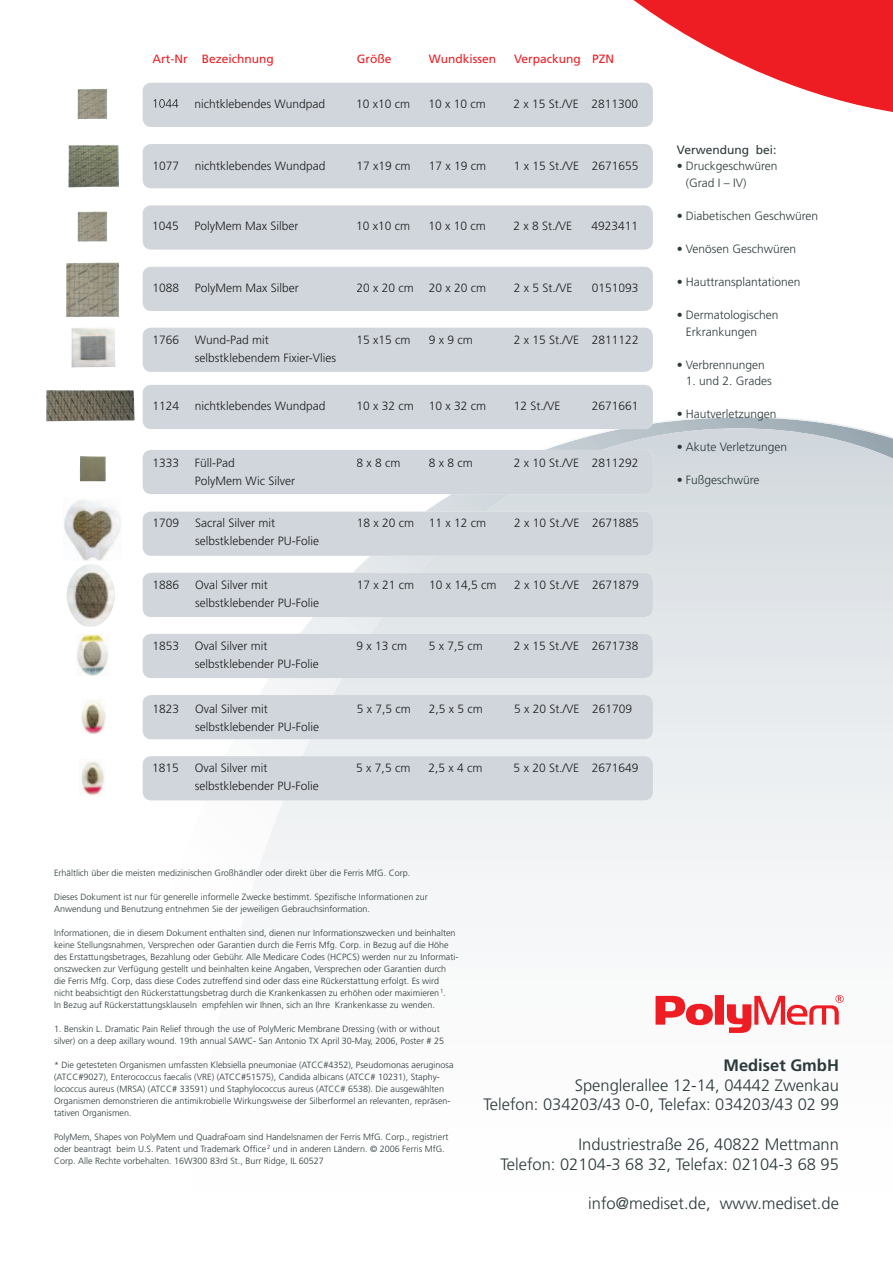
<style>
.page{position:relative;width:893px;height:1263px;background:#fff}
.page>*{position:absolute;margin:0;border:0;box-sizing:border-box;transform-origin:0 0}
.t1{font:300 16.5px/19.8px "Frutiger";color:#2c393a;text-align:right}
.t2{font:700 16.5px "Frutiger";color:#2c393a}
.t3{font:300 12px "Frutiger";color:#1f1e20}
.t4{font:300 12px/16.5px "Frutiger";color:#2c393a}
.t5{font:12px "Frutiger";color:#ee1d23}
.t6{font:12px "Frutiger";color:#2c393a}
.t7{font:300 9px/12px "Frutiger";color:#2c393a}
</style>
<div class="page">
<img style="left:71px;top:328px;width:45px;height:39px">
<div style="left:143px;top:328px;width:510px;height:44px;background:#d0d6db;border-radius:9px"></div>
<img style="left:118px;top:145px;width:1px;height:34px">
<div style="left:143px;top:144px;width:510px;height:44px;background:#d0d6db;border-radius:9px"></div>
<svg style="left:185px;top:428px;width:708px;height:598px"></svg>
<svg style="left:655px;top:996px;width:58px;height:29px"></svg>
<div style="left:715px;top:995px;width:9px;height:30px;background:#ee1d23"></div>
<svg style="left:727px;top:995px;width:117px;height:38px"></svg>
<svg style="left:615px;top:0;width:278px;height:112px"></svg>
<img style="left:64px;top:500px;width:57px;height:60px">
<div style="left:143px;top:512px;width:510px;height:44px;background:#d0d6db;border-radius:9px"></div>
<img style="left:66px;top:564px;width:49px;height:63px">
<div style="left:143px;top:573px;width:510px;height:44px;background:#d0d6db;border-radius:9px"></div>
<img style="left:77px;top:634px;width:32px;height:41px">
<div style="left:143px;top:634px;width:510px;height:44px;background:#d0d6db;border-radius:9px"></div>
<img style="left:81px;top:699px;width:24px;height:35px">
<div style="left:143px;top:695px;width:510px;height:44px;background:#d0d6db;border-radius:9px"></div>
<img style="left:81px;top:761px;width:23px;height:35px">
<div style="left:143px;top:756px;width:510px;height:44px;background:#d0d6db;border-radius:9px"></div>
<img style="left:80px;top:456px;width:26px;height:25px">
<div style="left:143px;top:450px;width:510px;height:44px;background:#d0d6db;border-radius:9px"></div>
<img style="left:46px;top:390px;width:89px;height:31px">
<div style="left:143px;top:385px;width:510px;height:44px;background:#d0d6db;border-radius:9px"></div>
<img style="left:78px;top:212px;width:29px;height:30px">
<div style="left:143px;top:205px;width:510px;height:45px;background:#d0d6db;border-radius:9px"></div>
<img style="left:78px;top:89px;width:29px;height:30px">
<div style="left:143px;top:83px;width:510px;height:44px;background:#d0d6db;border-radius:9px"></div>
<svg style="left:153px;top:99px;width:26px;height:9px"></svg>
<img style="left:66px;top:263px;width:53px;height:54px">
<div style="left:143px;top:267px;width:510px;height:44px;background:#d0d6db;border-radius:9px"></div>
<h2 class="t5" style="left:153px;top:52px;width:123px">Art-Nr Bezeichnung</h2>
<h2 class="t5" style="left:357px;top:52px;width:36px">Größe</h2>
<h2 class="t5" style="left:429px;top:52px;width:69px">Wundkissen</h2>
<h2 class="t5" style="left:514px;top:52px;width:102px">Verpackung PZN</h2>
<h2 class="t3" style="left:195px;top:97px;width:132px">nichtklebendes Wundpad</h2>
<h2 class="t3" style="left:356px;top:97px;width:56px">10 x10 cm</h2>
<h2 class="t3" style="left:428px;top:97px;width:59px">10 x 10 cm</h2>
<h2 class="t3" style="left:513px;top:97px;width:126px">2 x 15 St./VE 2811300</h2>
<h2 class="t3" style="left:152px;top:159px;width:28px">1077</h2>
<h2 class="t3" style="left:195px;top:159px;width:132px">nichtklebendes Wundpad</h2>
<h2 class="t3" style="left:356px;top:159px;width:56px">17 x19 cm</h2>
<h2 class="t3" style="left:429px;top:159px;width:59px">17 x 19 cm</h2>
<h2 class="t3" style="left:514px;top:159px;width:126px">1 x 15 St./VE 2671655</h2>
<h2 class="t3" style="left:152px;top:219px;width:28px">1045</h2>
<h2 class="t3" style="left:195px;top:219px;width:105px">PolyMem Max Silber</h2>
<h2 class="t3" style="left:356px;top:219px;width:56px">10 x10 cm</h2>
<h2 class="t3" style="left:428px;top:219px;width:59px">10 x 10 cm</h2>
<h2 class="t3" style="left:513px;top:219px;width:60px">2 x 8 St./VE</h2>
<h2 class="t3" style="left:592px;top:219px;width:48px">4923411</h2>
<h2 class="t3" style="left:152px;top:281px;width:28px">1088</h2>
<h2 class="t3" style="left:195px;top:281px;width:105px">PolyMem Max Silber</h2>
<h2 class="t3" style="left:356px;top:281px;width:131px">20 x 20 cm 20 x 20 cm</h2>
<h2 class="t3" style="left:514px;top:281px;width:60px">2 x 5 St./VE</h2>
<h2 class="t3" style="left:592px;top:281px;width:48px">0151093</h2>
<h2 class="t3" style="left:152px;top:333px;width:28px">1766</h2>
<h2 class="t3" style="left:195px;top:333px;width:75px">Wund-Pad mit</h2>
<h2 class="t3" style="left:356px;top:333px;width:56px">15 x15 cm</h2>
<h2 class="t3" style="left:429px;top:333px;width:45px">9 x 9 cm</h2>
<h2 class="t3" style="left:514px;top:333px;width:126px">2 x 15 St./VE 2811122</h2>
<h2 class="t3" style="left:195px;top:351px;width:143px">selbstklebendem Fixier-Vlies</h2>
<h2 class="t3" style="left:152px;top:399px;width:28px">1124</h2>
<h2 class="t3" style="left:195px;top:399px;width:132px">nichtklebendes Wundpad</h2>
<h2 class="t3" style="left:356px;top:399px;width:131px">10 x 32 cm 10 x 32 cm</h2>
<h2 class="t3" style="left:514px;top:399px;width:48px">12 St./VE</h2>
<h2 class="t3" style="left:592px;top:399px;width:48px">2671661</h2>
<h2 class="t3" style="left:152px;top:456px;width:28px">1333</h2>
<h2 class="t3" style="left:195px;top:456px;width:41px">Füll-Pad</h2>
<h2 class="t3" style="left:356px;top:456px;width:46px">8 x 8 cm</h2>
<h2 class="t3" style="left:429px;top:456px;width:46px">8 x 8 cm</h2>
<h2 class="t3" style="left:514px;top:456px;width:126px">2 x 10 St./VE 2811292</h2>
<h2 class="t3" style="left:195px;top:474px;width:102px">PolyMem Wic Silver</h2>
<h2 class="t3" style="left:153px;top:516px;width:28px">1709</h2>
<h2 class="t3" style="left:195px;top:516px;width:81px">Sacral Silver mit</h2>
<h2 class="t3" style="left:357px;top:516px;width:131px">18 x 20 cm 11 x 12 cm</h2>
<h2 class="t3" style="left:514px;top:516px;width:126px">2 x 10 St./VE 2671885</h2>
<h2 class="t3" style="left:195px;top:534px;width:126px">selbstklebender PU-Folie</h2>
<h2 class="t3" style="left:153px;top:578px;width:28px">1886</h2>
<h2 class="t3" style="left:195px;top:578px;width:74px">Oval Silver mit</h2>
<h2 class="t3" style="left:357px;top:578px;width:141px">17 x 21 cm 10 x 14,5 cm</h2>
<h2 class="t3" style="left:514px;top:578px;width:126px">2 x 10 St./VE 2671879</h2>
<h2 class="t3" style="left:195px;top:596px;width:126px">selbstklebender PU-Folie</h2>
<h2 class="t3" style="left:152px;top:639px;width:28px">1853</h2>
<h2 class="t3" style="left:195px;top:639px;width:74px">Oval Silver mit</h2>
<h2 class="t3" style="left:356px;top:639px;width:52px">9 x 13 cm</h2>
<h2 class="t3" style="left:429px;top:639px;width:56px">5 x 7,5 cm</h2>
<h2 class="t3" style="left:514px;top:639px;width:126px">2 x 15 St./VE 2671738</h2>
<h2 class="t3" style="left:195px;top:657px;width:126px">selbstklebender PU-Folie</h2>
<h2 class="t3" style="left:153px;top:702px;width:28px">1823</h2>
<h2 class="t3" style="left:195px;top:702px;width:74px">Oval Silver mit</h2>
<h2 class="t3" style="left:357px;top:702px;width:56px">5 x 7,5 cm</h2>
<h2 class="t3" style="left:429px;top:702px;width:56px">2,5 x 5 cm</h2>
<h2 class="t3" style="left:514px;top:702px;width:120px">5 x 20 St./VE 261709</h2>
<h2 class="t3" style="left:195px;top:720px;width:126px">selbstklebender PU-Folie</h2>
<h2 class="t3" style="left:152px;top:761px;width:28px">1815</h2>
<h2 class="t3" style="left:195px;top:761px;width:74px">Oval Silver mit</h2>
<h2 class="t3" style="left:356px;top:761px;width:56px">5 x 7,5 cm</h2>
<h2 class="t3" style="left:429px;top:761px;width:56px">2,5 x 4 cm</h2>
<h2 class="t3" style="left:514px;top:761px;width:126px">5 x 20 St./VE 2671649</h2>
<h2 class="t3" style="left:195px;top:779px;width:126px">selbstklebender PU-Folie</h2>
<h2 class="t6" style="left:677px;top:143px;width:101px">Verwendung bei:</h2>
<h2 class="t4" style="left:686px;top:158px;width:93px;text-indent:-9px">• Druckgeschwüren (Grad I – IV)</h2>
<h2 class="t4" style="left:677px;top:208px;width:143px">• Diabetischen Geschwüren</h2>
<h2 class="t4" style="left:677px;top:241px;width:121px">• Venösen Geschwüren</h2>
<h2 class="t4" style="left:677px;top:274px;width:125px">• Hauttransplantationen</h2>
<h2 class="t4" style="left:686px;top:307px;width:94px;text-indent:-9px">• Dermatologischen<br>Erkrankungen</h2>
<h2 class="t4" style="left:677px;top:356px;width:90px">• Verbrennungen</h2>
<h2 class="t4" style="left:686px;top:373px;width:88px">1. und 2. Grades</h2>
<h2 class="t4" style="left:677px;top:406px;width:101px">• Hautverletzungen</h2>
<h2 class="t4" style="left:677px;top:439px;width:112px">• Akute Verletzungen</h2>
<h2 class="t4" style="left:677px;top:472px;width:84px">• Fußgeschwüre</h2>
<p class="t7" style="left:54px;top:867px;width:358px">Erhältlich über die meisten medizinischen Großhändler oder direkt über die Ferris MfG. Corp.</p>
<p class="t7" style="left:54px;top:891px;width:375px">Dieses Dokument ist nur für generelle informelle Zwecke bestimmt. Spezifische Informationen zur<br>Anwendung und Benutzung entnehmen Sie der jeweiligen Gebrauchsinformation.</p>
<p class="t7" style="left:54px;top:927px;width:406px">Informationen, die in diesem Dokument enthalten sind, dienen nur Informationszwecken und beinhalten keine Stellungsnahmen, Versprechen oder Garantien durch die Ferris Mfg. Corp. in Bezug auf die Höhe des Erstattungsbetrages, Bezahlung oder Gebühr. Alle Medicare Codes (HCPCS) werden nur zu Informati&shy;onszwecken zur Verfügung gestellt und beinhalten keine Angaben, Versprechen oder Garantien durch die Ferris Mfg. Corp, dass diese Codes zutreffend sind oder dass eine Rückerstattung erfolgt. Es wird nicht beabsichtigt den Rückerstattungsbetrag durch die Krankenkassen zu erhöhen oder maximieren<sup>1</sup>.<br>In Bezug auf Rückerstattungsklauseln empfehlen wir Ihnen, sich an Ihre Krankenkasse zu wenden.</p>
<p class="t7" style="left:54px;top:1023px;width:392px">1. Benskin L. Dramatic Pain Relief through the use of PolyMeric Membrane Dressing (with or without silver) on a deep axillary wound. 19th annual SAWC- San Antonio TX April 30-May, 2006, Poster # 25</p>
<p class="t7" style="left:54px;top:1059px;width:401px">* Die getesteten Organismen umfassten Klebsiella pneumoniae (ATCC#4352), Pseudomonas aeruginosa (ATCC#9027), Enterococcus faecalis (VRE) (ATCC#51575), Candida albicans (ATCC# 10231), Staphy&shy;lococcus aureus (MRSA) (ATCC# 33591) und Staphylococcus aureus (ATCC# 6538). Die ausgewählten Organismen demonstrieren die antimikrobielle Wirkungsweise der Silberformel an relevanten, repräsen&shy;tativen Organismen.</p>
<p class="t7" style="left:54px;top:1131px;width:396px">PolyMem, Shapes von PolyMem und QuadraFoam sind Handelsnamen der Ferris MfG. Corp., registriert oder beantragt beim U.S. Patent und Trademark Office <sup>2</sup> und in anderen Ländern. © 2006 Ferris MfG.<br>Corp. Alle Rechte vorbehalten. 16W300 83rd St., Burr Ridge, IL 60527</p>
<h1 class="t2" style="left:723px;top:1055px;width:117px">Mediset GmbH</h1>
<h1 class="t1" style="left:483px;top:1075px;width:357px">Spenglerallee 12-14, 04442 Zwenkau<br>Telefon: 034203/43 0-0, Telefax: 034203/43 02 99</h1>
<h1 class="t1" style="left:500px;top:1134px;width:340px">Industriestraße 26, 40822 Mettmann<br>Telefon: 02104-3 68 32, Telefax: 02104-3 68 95</h1>
<h1 class="t1" style="left:588px;top:1194px;width:252px">info@mediset.de, www.mediset.de</h1>
</div>
